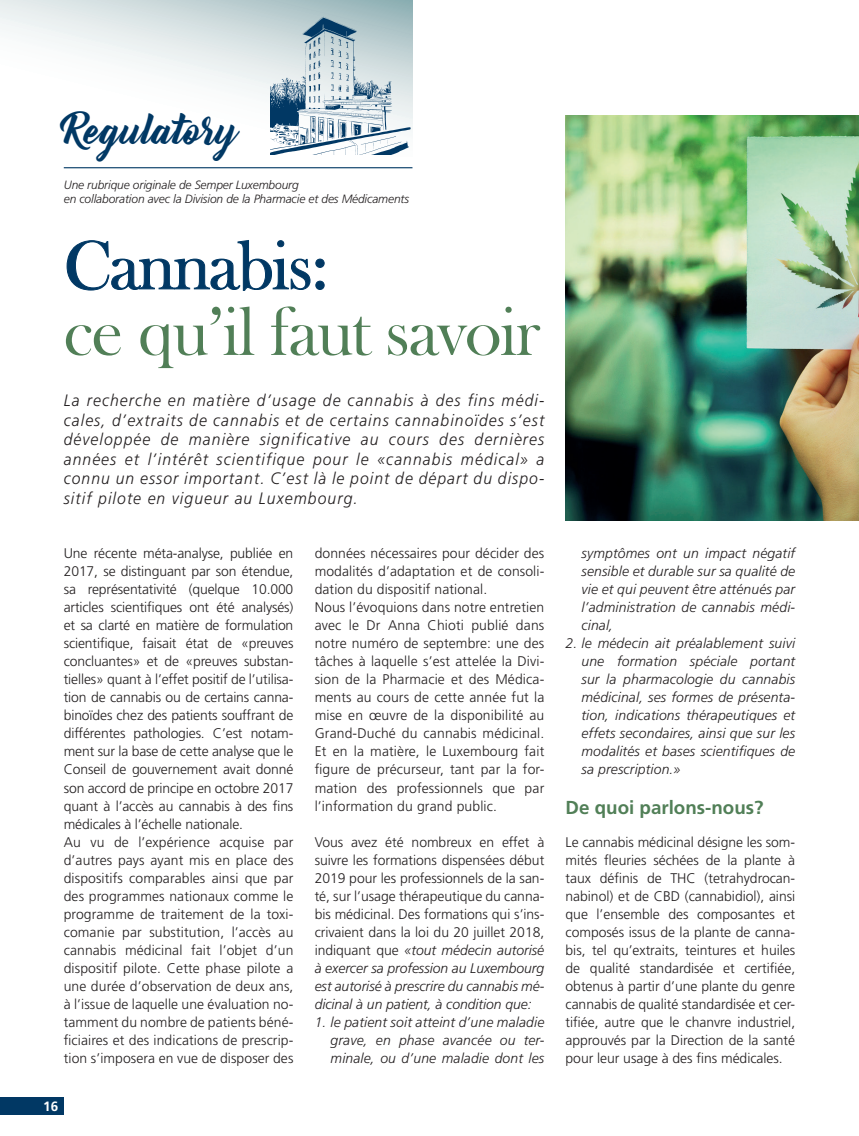
<style>
.page{position:relative;width:859px;height:1136px;background:#fff}
.page>*{position:absolute;margin:0;border:0;box-sizing:border-box;transform-origin:0 0}
.t1{font:70.5px "Bask Old Face";letter-spacing:-.02em;color:#517f57}
.t2{font:70.5px "Bask Old Face";letter-spacing:-.02em;color:#013864}
.t3{font:37.5px "Bernadette";color:#013864}
.t4{font:700 18.75px "Frutiger";color:#517f57}
.t5{font:italic 300 16.5px/19.5px "Frutiger";letter-spacing:.07em;color:#231f20;text-align:justify;scale:.95 1}
.t6{font:300 13.95px/18px "Frutiger";letter-spacing:-.005em;color:#231f20;text-align:justify}
.t7{font:italic 300 13.95px/18px "Frutiger";letter-spacing:.01em;color:#231f20;text-align:justify}
.t8{font:700 13.5px "Frutiger";color:#fff}
.t9{font:italic 300 12px "Frutiger";letter-spacing:-.01em;color:#231f20}
.s1{font-style:italic}
</style>
<div class="page">
<svg style="left:0;top:0;width:412px;height:155px"></svg>
<div style="left:0;top:1097px;width:64px;height:17px;background:#013864"></div>
<svg style="left:66px;top:240px;width:259px;height:51px"></svg>
<img style="left:566px;top:115px;width:293px;height:405px">
<hr style="left:64px;top:167px;width:348px;height:1px;background:#013864">
<img style="left:271px;top:16px;width:142px;height:138px">
<p class="t3" style="left:64px;top:100px;width:176px">Regulatory</p>
<p class="t9" style="left:64px;top:178px;width:237px">Une rubrique originale de Semper Luxembourg</p>
<p class="t9" style="left:64px;top:192px;width:347px">en collaboration avec la Division de la Pharmacie et des Médicaments</p>
<p class="t2" style="left:64px;top:227px;width:266px">Cannabis:</p>
<p class="t1" style="left:64px;top:293px;width:478px">ce qu’il faut savoir</p>
<p class="t5" style="left:64px;top:391px;width:507px">La recherche en matière d’usage de cannabis à des fins médi&shy;cales, d’extraits de cannabis et de certains cannabinoïdes s’est développée de manière significative au cours des dernières années et l’intérêt scientifique pour le «cannabis médical» a connu un essor important. C’est là le point de départ du dispo&shy;sitif pilote en vigueur au Luxembourg.</p>
<p class="t6" style="left:64px;top:544px;width:231px">Une récente méta-analyse, publiée en 2017, se distinguant par son étendue, sa représentativité (quelque 10.000 articles scientifiques ont été analysés) et sa clarté en matière de formulation scientifique, faisait état de «preuves concluantes» et de «preuves substan&shy;tielles» quant à l’effet positif de l’utilisa&shy;tion de cannabis ou de certains canna&shy;binoïdes chez des patients souffrant de différentes pathologies. C’est notam&shy;ment sur la base de cette analyse que le Conseil de gouvernement avait donné son accord de principe en octobre 2017 quant à l’accès au cannabis à des fins médicales à l’échelle nationale.</p>
<p class="t6" style="left:64px;top:832px;width:231px">Au vu de l’expérience acquise par d’autres pays ayant mis en place des dispositifs comparables ainsi que par des programmes nationaux comme le programme de traitement de la toxi&shy;comanie par substitution, l’accès au cannabis médicinal fait l’objet d’un dispositif pilote. Cette phase pilote a une durée d’observation de deux ans, à l’issue de laquelle une évaluation no&shy;tamment du nombre de patients béné&shy;ficiaires et des indications de prescrip&shy;tion s’imposera en vue de disposer des</p>
<p class="t8" style="left:43px;top:1098px;width:17px">16</p>
<p class="t6" style="left:315px;top:544px;width:231px">données nécessaires pour décider des modalités d’adaptation et de consoli&shy;dation du dispositif national.</p>
<p class="t6" style="left:315px;top:598px;width:231px">Nous l’évoquions dans notre entretien avec le Dr Anna Chioti publié dans notre numéro de septembre: une des tâches à laquelle s’est attelée la Divi&shy;sion de la Pharmacie et des Médica&shy;ments au cours de cette année fut la mise en œuvre de la disponibilité au Grand-Duché du cannabis médicinal.<br>Et en la matière, le Luxembourg fait figure de précurseur, tant par la for&shy;mation des professionnels que par l’information du grand public.</p>
<p class="t6" style="left:315px;top:832px;width:231px">Vous avez été nombreux en effet à suivre les formations dispensées début 2019 pour les professionnels de la san&shy;té, sur l’usage thérapeutique du canna&shy;bis médicinal. Des formations qui s’ins&shy;crivaient dans la loi du 20 juillet 2018, indiquant que <span class="s1">«tout médecin autorisé à exercer sa profession au Luxembourg est autorisé à prescrire du cannabis mé&shy;dicinal à un patient, à condition que:</span></p>
<p class="t7" style="left:331px;top:1012px;width:215px;text-indent:-16px">1. le patient soit atteint d’une maladie grave, en phase avancée ou ter&shy;minale, ou d’une maladie dont les</p>
<p class="t7" style="left:581px;top:544px;width:215px">symptômes ont un impact négatif sensible et durable sur sa qualité de vie et qui peuvent être atténués par l’administration de cannabis médi&shy;cinal,</p>
<p class="t7" style="left:581px;top:634px;width:215px;text-indent:-16px">2. le médecin ait préalablement suivi une formation spéciale portant sur la pharmacologie du cannabis médicinal, ses formes de présenta&shy;tion, indications thérapeutiques et effets secondaires, ainsi que sur les modalités et bases scientifiques de sa prescription.»</p>
<p class="t4" style="left:566px;top:795px;width:199px">De quoi parlons-nous?</p>
<p class="t6" style="left:566px;top:832px;width:231px">Le cannabis médicinal désigne les som&shy;mités fleuries séchées de la plante à taux définis de THC (tetrahydrocan&shy;nabinol) et de CBD (cannabidiol), ainsi que l’ensemble des composantes et composés issus de la plante de canna&shy;bis, tel qu’extraits, teintures et huiles de qualité standardisée et certifiée, obtenus à partir d’une plante du genre cannabis de qualité standardisée et cer&shy;tifiée, autre que le chanvre industriel, approuvés par la Direction de la santé pour leur usage à des fins médicales.</p>
</div>
